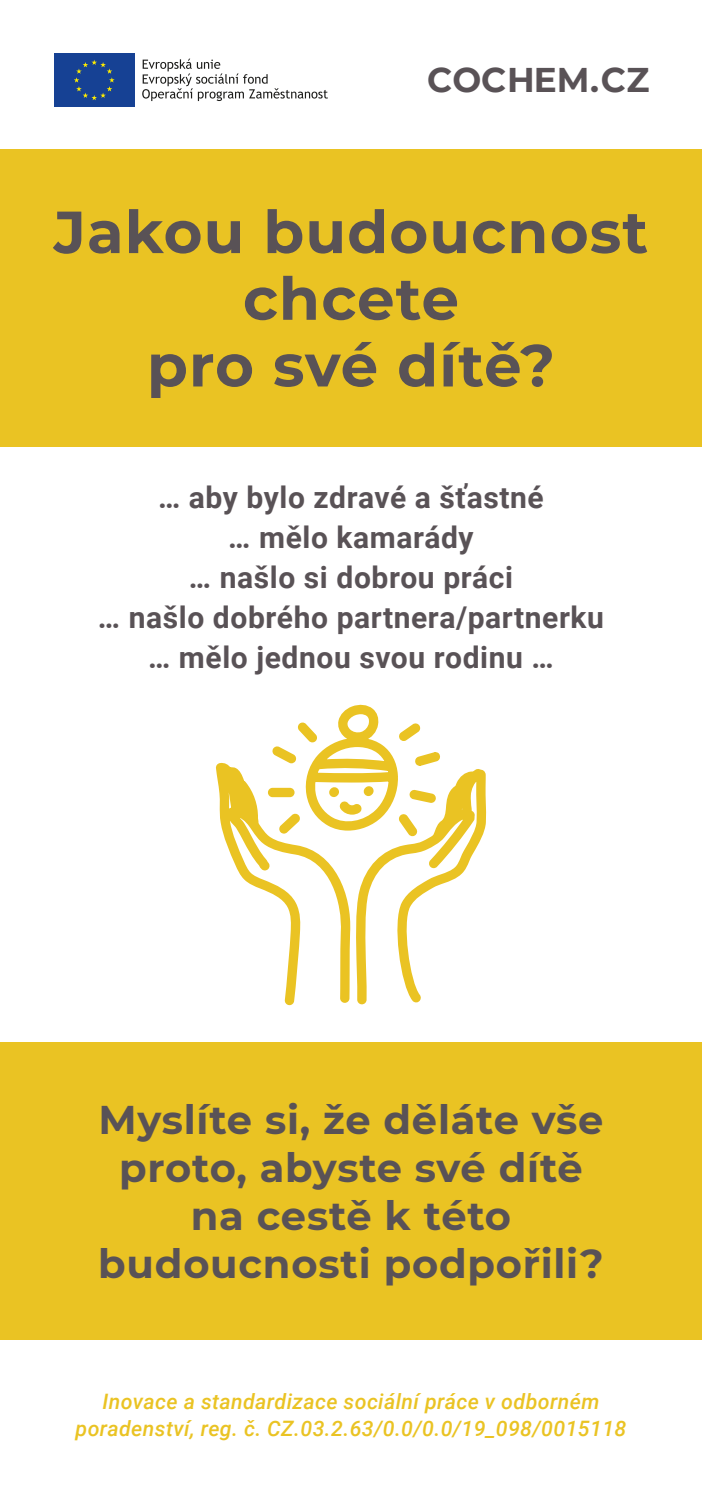
<style>
.page{position:relative;width:702px;height:1489px;background:#fff}
.page>*{position:absolute;margin:0;border:0;box-sizing:border-box;transform-origin:0 0}
.t1{font:700 59.25px/66.8px "Montserrat";letter-spacing:.02em;color:#595256;text-align:center}
.t2{font:700 40px/47.8px "Montserrat";letter-spacing:.02em;color:#595256;text-align:center}
.t3{font:700 34.25px "Montserrat";color:#595256}
.t4{font:700 30px/40px "Roboto";letter-spacing:.02em;color:#595256;text-align:center}
.t5{font:italic 500 21.25px/27px "Roboto";letter-spacing:.02em;color:#eac323;text-align:center}
</style>
<div class="page">
<svg style="left:217px;top:706px;width:268px;height:297px"></svg>
<div style="left:0;top:149px;width:702px;height:297px;background:#eac323"></div>
<div style="left:54px;top:53px;width:81px;height:54px;background:#164194"></div>
<svg style="left:74px;top:60px;width:41px;height:40px"></svg>
<svg style="left:142px;top:59px;width:186px;height:42px"></svg>
<div style="left:0;top:1042px;width:702px;height:297px;background:#eac323"></div>
<p class="t3" style="left:427px;top:59px;width:224px">COCHEM.CZ</p>
<h1 class="t1" style="left:54px;top:198px;width:595px">Jakou budoucnost chcete<br>pro své dítě?</h1>
<p class="t4" style="left:98px;top:480px;width:507px">… aby bylo zdravé a šťastné<br>… mělo kamarády<br>… našlo si dobrou práci<br>… našlo dobrého partnera/partnerku … mělo jednou svou rodinu …</p>
<h2 class="t2" style="left:98px;top:1095px;width:507px">Myslíte si, že děláte vše proto, abyste své dítě na cestě k této budoucnosti podpořili?</h2>
<p class="t5" style="left:76px;top:1389px;width:552px">Inovace a standardizace sociální práce v odborném poradenství, reg. č. CZ.03.2.63/0.0/0.0/19_098/0015118</p>
</div>
